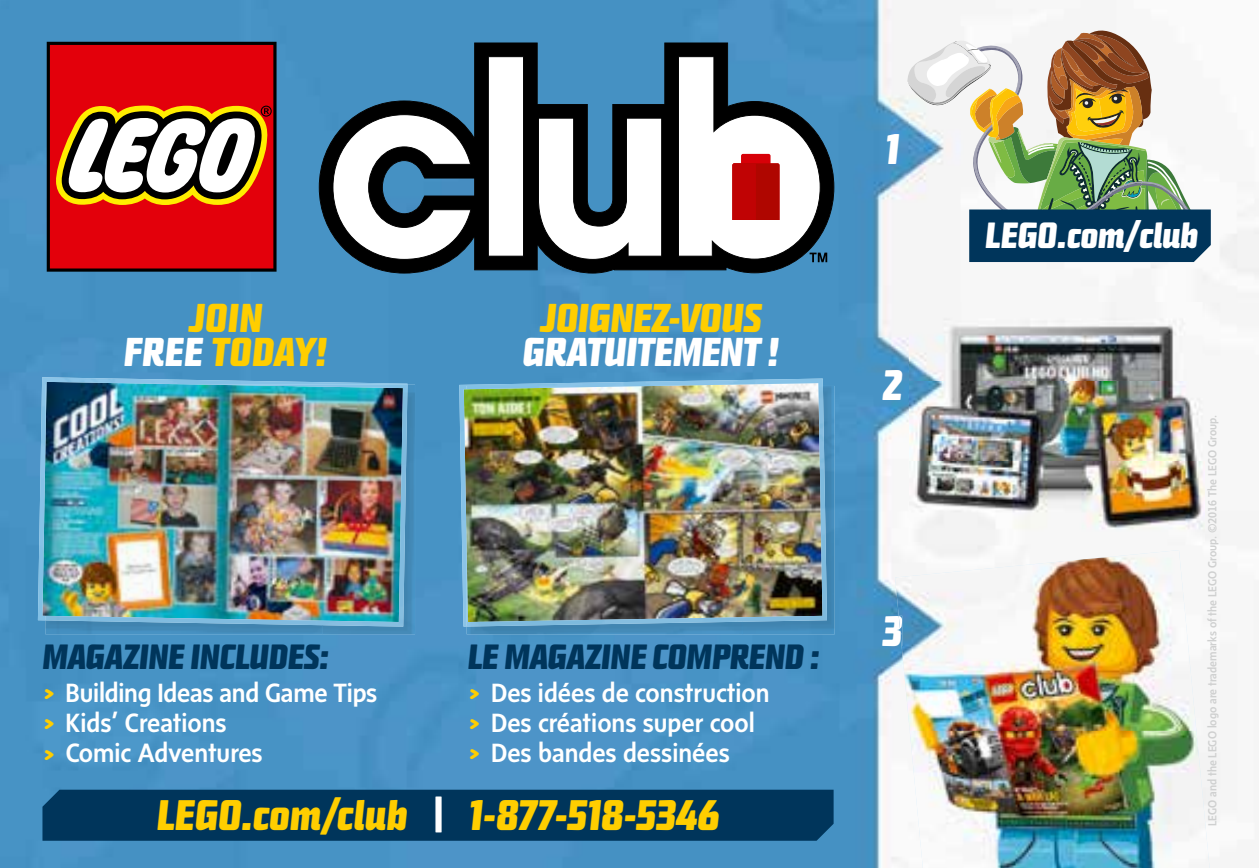
<style>
.page{position:relative;width:1259px;height:868px;background:#fff}
.page>*{position:absolute;margin:0;border:0;box-sizing:border-box;transform-origin:0 0}
.t1{font:italic 900 42px "Capricorn Master";letter-spacing:.005em;color:#ffce00}
.t2{font:italic 900 42px "Capricorn Master";color:#fff}
.t3{font:italic 900 39.6px/34.2px "Capricorn Master";color:#ffce00;text-align:center}
.t4{font:italic 900 39.6px "Capricorn Master";letter-spacing:-.01em;color:#fff}
.t5{font:italic 900 35.7px "Capricorn Master";color:#fff}
.t6{font:italic 900 34.5px "Capricorn Master";letter-spacing:-.005em;color:#00355b}
.t7{font:500 27px/30px "Sense";color:#fff}
.t8{font:500 12px "Sense";color:#cfd0d0}
.s1{color:#fff}
.s2{font-family:"Action Man";font-weight:700;color:#ffce00}
.s3{font-size:40.2px;color:#fff}
</style>
<div class="page">
<img style="left:0;top:0;width:1259px;height:867px">
<svg style="left:907px;top:28px;width:310px;height:234px"></svg>
<img style="left:909px;top:302px;width:295px;height:239px">
<img style="left:909px;top:729px;width:300px;height:138px">
<img style="left:895px;top:550px;width:301px;height:180px">
<img style="left:898px;top:615px;width:4px;height:30px">
<img style="left:743px;top:386px;width:91px;height:248px">
<img style="left:467px;top:626px;width:276px;height:8px">
<img style="left:459px;top:378px;width:364px;height:248px">
<img style="left:467px;top:386px;width:357px;height:80px">
<img style="left:737px;top:466px;width:90px;height:155px">
<img style="left:467px;top:552px;width:270px;height:74px">
<img style="left:464px;top:387px;width:88px;height:80px">
<img style="left:552px;top:386px;width:89px;height:2px">
<img style="left:641px;top:384px;width:89px;height:2px">
<img style="left:729px;top:383px;width:89px;height:1px">
<img style="left:465px;top:466px;width:1px;height:78px">
<img style="left:466px;top:544px;width:90px;height:78px">
<img style="left:556px;top:619px;width:89px;height:1px">
<img style="left:645px;top:617px;width:89px;height:2px">
<img style="left:734px;top:615px;width:88px;height:2px">
<div style="left:42px;top:789px;width:791px;height:51px;background:#00355b"></div>
<img style="left:323px;top:384px;width:92px;height:250px">
<img style="left:45px;top:625px;width:278px;height:9px">
<img style="left:38px;top:377px;width:369px;height:243px">
<img style="left:317px;top:465px;width:89px;height:161px">
<img style="left:45px;top:615px;width:272px;height:10px">
<img style="left:46px;top:382px;width:357px;height:84px">
<img style="left:399px;top:465px;width:2px;height:157px">
<svg style="left:47px;top:42px;width:229px;height:229px;fill:#e3000b"></svg>
<svg style="left:61px;top:106px;width:211px;height:93px"></svg>
<svg style="left:319px;top:42px;width:515px;height:231px"></svg>
<svg style="left:809px;top:252px;width:18px;height:10px"></svg>
<svg style="left:732px;top:154px;width:47px;height:66px"></svg>
<h2 class="t3" style="left:124px;top:299px;width:204px">JOIN<br><span class="s1">FREE</span> TODAY!</h2>
<h2 class="t3" style="left:540px;top:299px;width:223px">JOIGNEZ-VOUS</h2>
<h2 class="t4" style="left:523px;top:329px;width:257px">GRATUITEMENT !</h2>
<h1 class="t2" style="left:885px;top:125px;width:16px">1</h1>
<h1 class="t2" style="left:882px;top:360px;width:21px">2</h1>
<p class="t6" style="left:42px;top:636px;width:288px">MAGAZINE INCLUDES:</p>
<p class="t6" style="left:468px;top:636px;width:354px">LE MAGAZINE COMPREND :</p>
<p class="t7" style="left:42px;top:676px;width:336px"><span class="s2">&gt;</span> Building Ideas and Game Tips <span class="s2">&gt;</span> Kids’ Creations<br><span class="s2">&gt;</span> Comic Adventures</p>
<p class="t7" style="left:468px;top:676px;width:303px"><span class="s2">&gt;</span> Des idées de construction <span class="s2">&gt;</span> Des créations super cool <span class="s2">&gt;</span> Des bandes dessinées</p>
<h1 class="t1" style="left:157px;top:790px;width:290px">LEGO.com/club <span class="s3">|</span></h1>
<h1 class="t1" style="left:469px;top:790px;width:252px">1-877-518-5346</h1>
<h1 class="t2" style="left:882px;top:606px;width:21px">3</h1>
<h3 class="t5" style="left:985px;top:214px;width:214px">LEGO.com/club</h3>
<p class="t8" style="left:1205px;top:826px;width:412px;rotate:-90deg">LEGO and the LEGO logo are trademarks of the LEGO Group. ©2016 The LEGO Group.</p>
</div>
